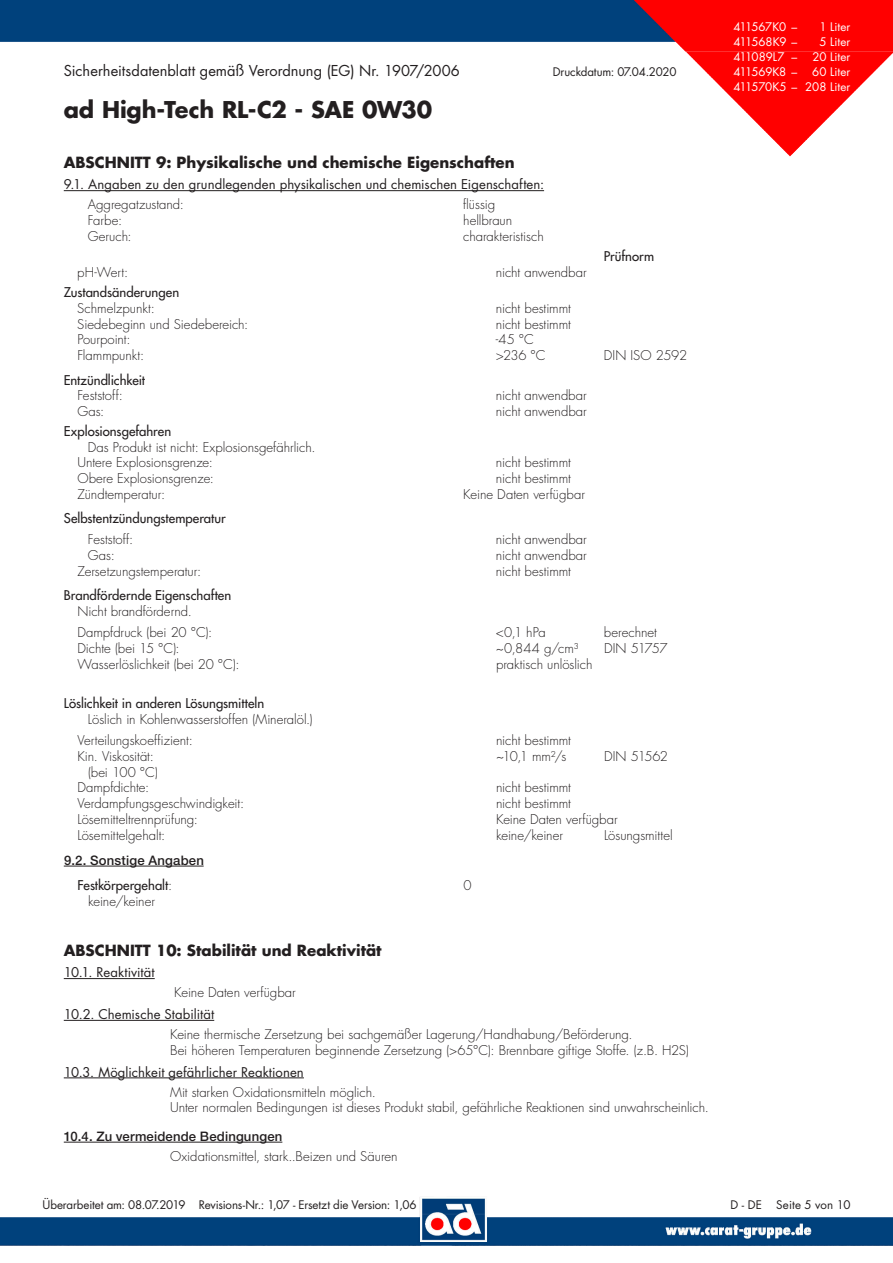
<style>
.page{position:relative;width:893px;height:1263px;background:#fff}
.page>*{position:absolute;margin:0;border:0;box-sizing:border-box;transform-origin:0 0}
.t1{font:700 22.5px "Futura Std";letter-spacing:-.01em;color:#231f20}
.t2{font:700 15px "Futura Std";color:#231f20}
.t3{font:14.7px "Futura Std";letter-spacing:.005em;color:#231f20}
.t4{font:300 13.2px/15.8px "Futura Std";letter-spacing:-.005em;color:#231f20}
.t5{font:500 13.2px "Futura Std";color:#231f20}
.t6{font:13.2px "Futura Std";letter-spacing:.005em;color:#231f20}
.t7{font:500 13.2px "Helvetica Neue LT Std";letter-spacing:.015em;color:#231f20}
.t8{font:300 13.2px "Futura Std";letter-spacing:-.05em;color:#231f20}
.t9{font:300 13.2px "Futura Std";letter-spacing:-.035em;color:#231f20}
.t10{font:11.55px "Futura Std";letter-spacing:-.015em;color:#231f20}
.t11{font:11.55px/15px "Futura Std";color:#fff;text-align:right}
.t12{font:11.55px "Futura Std";letter-spacing:-.03em;color:#fff}
.t13{font:11.55px "Futura Std";letter-spacing:.01em;color:#231f20}
.s1{font-weight:300}
</style>
<div class="page">
<img style="left:0;top:0;width:893px;height:1246px">
<hr style="left:64px;top:190px;width:480px;height:1px;background:#231f20">
<hr style="left:64px;top:866px;width:140px;height:1px;background:#231f20">
<hr style="left:64px;top:978px;width:91px;height:1px;background:#231f20">
<hr style="left:64px;top:1020px;width:150px;height:1px;background:#231f20">
<hr style="left:64px;top:1077px;width:240px;height:1px;background:#231f20">
<hr style="left:64px;top:1142px;width:218px;height:1px;background:#231f20">
<p class="t3" style="left:64px;top:61px;width:398px">Sicherheitsdatenblatt gemäß Verordnung (EG) Nr. 1907/2006</p>
<p class="t10" style="left:553px;top:64px;width:125px">Druckdatum: 07.04.2020</p>
<h1 class="t1" style="left:64px;top:95px;width:370px">ad High-Tech RL-C2 - SAE 0W30</h1>
<p class="t2" style="left:64px;top:152px;width:452px">ABSCHNITT 9: Physikalische und chemische Eigenschaften</p>
<p class="t6" style="left:64px;top:176px;width:482px">9.1. Angaben zu den grundlegenden physikalischen und chemischen Eigenschaften:</p>
<p class="t4" style="left:88px;top:197px;width:98px">Aggregatzustand:</p>
<p class="t4" style="left:463px;top:197px;width:34px">flüssig</p>
<p class="t4" style="left:88px;top:213px;width:36px">Farbe:</p>
<p class="t4" style="left:463px;top:213px;width:51px">hellbraun</p>
<p class="t4" style="left:88px;top:229px;width:45px">Geruch:</p>
<p class="t4" style="left:463px;top:229px;width:82px">charakteristisch</p>
<p class="t5" style="left:604px;top:248px;width:52px">Prüfnorm</p>
<p class="t4" style="left:77px;top:265px;width:52px">pH-Wert:</p>
<p class="t4" style="left:496px;top:265px;width:92px">nicht anwendbar</p>
<p class="t5" style="left:64px;top:284px;width:117px">Zustandsänderungen</p>
<p class="t4" style="left:77px;top:301px;width:79px">Schmelzpunkt:</p>
<p class="t4" style="left:496px;top:301px;width:77px">nicht bestimmt</p>
<p class="t4" style="left:77px;top:316px;width:172px">Siedebeginn und Siedebereich:</p>
<p class="t4" style="left:496px;top:316px;width:77px">nicht bestimmt</p>
<p class="t4" style="left:77px;top:332px;width:55px">Pourpoint:</p>
<p class="t4" style="left:496px;top:332px;width:40px">-45 °C</p>
<p class="t4" style="left:77px;top:348px;width:68px">Flammpunkt:</p>
<p class="t4" style="left:496px;top:348px;width:51px">&gt;236 °C</p>
<p class="t4" style="left:604px;top:348px;width:85px">DIN ISO 2592</p>
<p class="t5" style="left:64px;top:371px;width:83px">Entzündlichkeit</p>
<p class="t4" style="left:77px;top:388px;width:47px">Feststoff:</p>
<p class="t4" style="left:496px;top:388px;width:92px">nicht anwendbar</p>
<p class="t4" style="left:77px;top:404px;width:28px">Gas:</p>
<p class="t4" style="left:496px;top:404px;width:92px">nicht anwendbar</p>
<p class="t5" style="left:64px;top:423px;width:109px">Explosionsgefahren</p>
<p class="t4" style="left:77px;top:439px;width:240px;text-indent:10px">Das Produkt ist nicht: Explosionsgefährlich.<br>Untere Explosionsgrenze:</p>
<p class="t4" style="left:496px;top:455px;width:77px">nicht bestimmt</p>
<p class="t4" style="left:77px;top:471px;width:138px">Obere Explosionsgrenze:</p>
<p class="t4" style="left:496px;top:471px;width:77px">nicht bestimmt</p>
<p class="t4" style="left:77px;top:487px;width:89px">Zündtemperatur:</p>
<p class="t4" style="left:463px;top:487px;width:123px">Keine Daten verfügbar</p>
<p class="t5" style="left:64px;top:510px;width:163px">Selbstentzündungstemperatur</p>
<p class="t4" style="left:88px;top:532px;width:47px">Feststoff:</p>
<p class="t4" style="left:496px;top:532px;width:92px">nicht anwendbar</p>
<p class="t4" style="left:88px;top:548px;width:28px">Gas:</p>
<p class="t4" style="left:496px;top:548px;width:92px">nicht anwendbar</p>
<p class="t4" style="left:77px;top:564px;width:125px">Zersetzungstemperatur:</p>
<p class="t4" style="left:496px;top:564px;width:77px">nicht bestimmt</p>
<p class="t5" style="left:64px;top:587px;width:169px">Brandfördernde Eigenschaften</p>
<p class="t4" style="left:77px;top:601px;width:136px;line-height:21px">Nicht brandfördernd.<br>Dampfdruck (bei 20 °C):</p>
<p class="t4" style="left:496px;top:625px;width:51px">&lt;0,1 hPa</p>
<p class="t4" style="left:604px;top:625px;width:55px">berechnet</p>
<p class="t4" style="left:77px;top:640px;width:104px">Dichte (bei 15 °C):</p>
<p class="t4" style="left:496px;top:640px;width:84px">~0,844 g/cm³</p>
<p class="t8" style="left:604px;top:640px;width:65px">DIN 51757</p>
<p class="t4" style="left:77px;top:656px;width:163px">Wasserlöslichkeit (bei 20 °C):</p>
<p class="t4" style="left:496px;top:656px;width:98px">praktisch unlöslich</p>
<p class="t5" style="left:64px;top:695px;width:202px">Löslichkeit in anderen Lösungsmitteln</p>
<p class="t4" style="left:77px;top:709px;width:237px;line-height:21px;text-indent:10px">Löslich in Kohlenwasserstoffen (Mineralöl.)<br>Verteilungskoeffizient:</p>
<p class="t4" style="left:496px;top:733px;width:77px">nicht bestimmt</p>
<p class="t4" style="left:77px;top:748px;width:78px">Kin. Viskosität:</p>
<p class="t4" style="left:496px;top:748px;width:72px">~10,1 mm²/s</p>
<p class="t9" style="left:604px;top:748px;width:66px">DIN 51562</p>
<p class="t4" style="left:77px;top:764px;width:82px;text-indent:10px">(bei 100 °C)<br>Dampfdichte:</p>
<p class="t4" style="left:496px;top:780px;width:77px">nicht bestimmt</p>
<p class="t4" style="left:77px;top:796px;width:168px">Verdampfungsgeschwindigkeit:</p>
<p class="t4" style="left:496px;top:796px;width:77px">nicht bestimmt</p>
<p class="t4" style="left:78px;top:811px;width:122px">Lösemitteltrennprüfung:</p>
<p class="t4" style="left:496px;top:811px;width:123px">Keine Daten verfügbar</p>
<p class="t4" style="left:78px;top:827px;width:89px">Lösemittelgehalt:</p>
<p class="t4" style="left:496px;top:827px;width:69px">keine/keiner</p>
<p class="t4" style="left:604px;top:827px;width:70px">Lösungsmittel</p>
<p class="t7" style="left:64px;top:852px;width:141px">9.2. Sonstige Angaben</p>
<p class="t5" style="left:78px;top:877px;width:96px">Festkörpergehalt<span class="s1">:</span></p>
<p class="t4" style="left:463px;top:878px;width:10px">0</p>
<p class="t4" style="left:88px;top:893px;width:69px">keine/keiner</p>
<p class="t2" style="left:64px;top:940px;width:319px">ABSCHNITT 10: Stabilität und Reaktivität</p>
<p class="t6" style="left:64px;top:964px;width:92px">10.1. Reaktivität</p>
<p class="t4" style="left:174px;top:985px;width:123px">Keine Daten verfügbar</p>
<p class="t6" style="left:64px;top:1006px;width:152px">10.2. Chemische Stabilität</p>
<p class="t4" style="left:170px;top:1027px;width:520px">Keine thermische Zersetzung bei sachgemäßer Lagerung/Handhabung/Beförderung.<br>Bei höheren Temperaturen beginnende Zersetzung (&gt;65°C): Brennbare giftige Stoffe. (z.B. H2S)</p>
<p class="t6" style="left:64px;top:1063px;width:242px">10.3. Möglichkeit gefährlicher Reaktionen</p>
<p class="t4" style="left:170px;top:1084px;width:540px">Mit starken Oxidationsmitteln möglich.<br>Unter normalen Bedingungen ist dieses Produkt stabil, gefährliche Reaktionen sind unwahrscheinlich.</p>
<p class="t7" style="left:64px;top:1128px;width:220px">10.4. Zu vermeidende Bedingungen</p>
<p class="t4" style="left:170px;top:1148px;width:229px">Oxidationsmittel, stark..Beizen und Säuren</p>
<p class="t12" style="left:733px;top:19px;width:65px">411567K0 –</p>
<p class="t11" style="left:819px;top:19px;width:33px">1 Liter</p>
<p class="t12" style="left:733px;top:34px;width:65px">411568K9 –</p>
<p class="t11" style="left:819px;top:34px;width:33px">5 Liter</p>
<p class="t11" style="left:733px;top:49px;width:65px">411089L7 –</p>
<p class="t11" style="left:812px;top:49px;width:40px">20 Liter</p>
<p class="t12" style="left:733px;top:64px;width:65px">411569K8 –</p>
<p class="t11" style="left:733px;top:64px;width:118px">60 Liter<br>411570K5 – 208 Liter</p>
<p class="t10" style="left:43px;top:1198px;width:375px">Überarbeitet am: 08.07.2019 Revisions-Nr.: 1,07 - Ersetzt die Version: 1,06</p>
<p class="t13" style="left:730px;top:1198px;width:121px">D - DE Seite 5 von 10</p>
</div>
